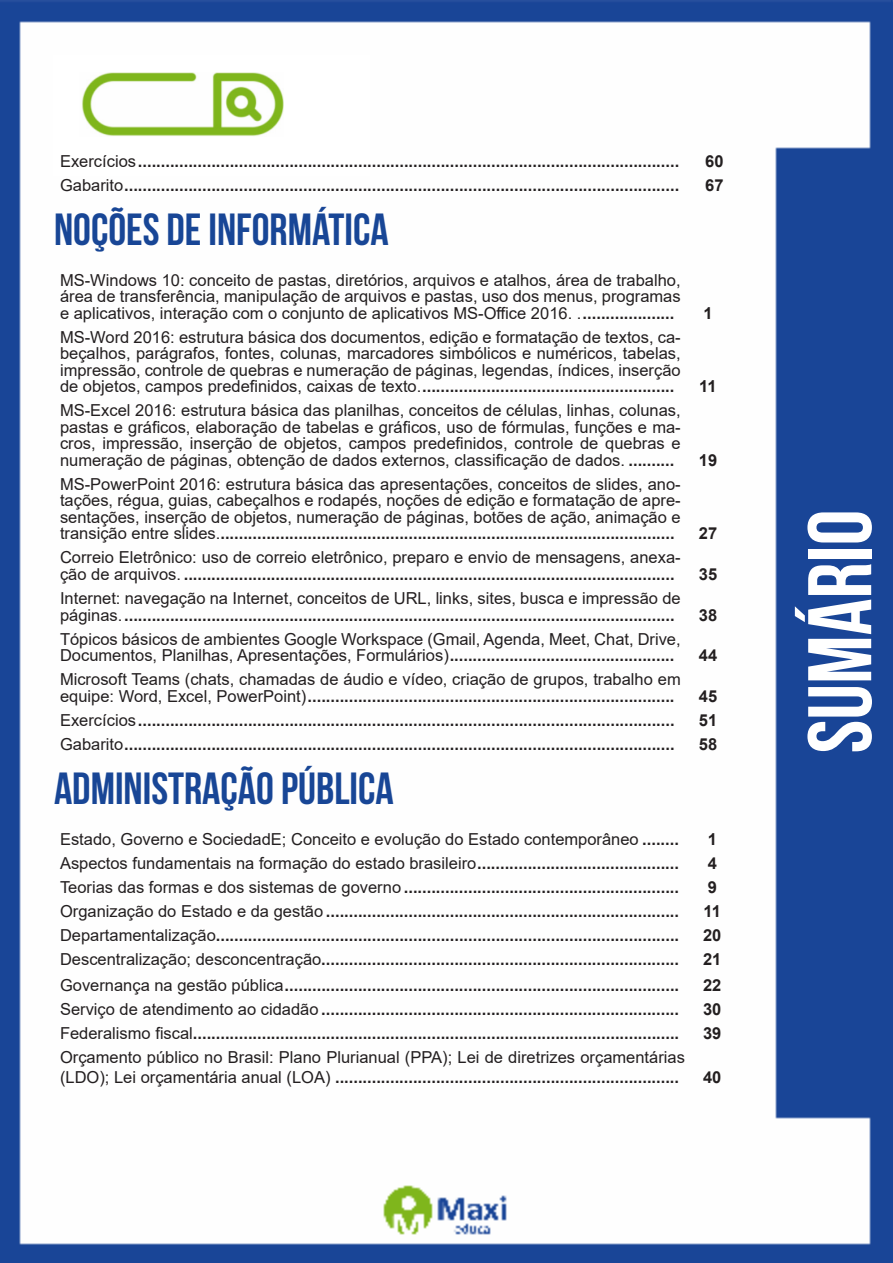
<style>
.page{position:relative;width:893px;height:1263px;background:#fff}
.page>*{position:absolute;margin:0;border:0;box-sizing:border-box;transform-origin:0 0}
.t1{font:700 90px "Bebas Neue";color:#fff}
.t2{font:700 45px "Bebas Neue";color:#184696}
.ALTERNATIVAS{font:16.5px/16.5px "Arial";color:#231f20;text-align:justify}
.ALTERNATIVAS-2{font:700 16.5px/16.5px "Arial";color:#231f20}
.INDICE{font:700 16.5px "Arial";color:#231f20}
.s1{font-weight:400}
.s2{font-weight:700}
</style>
<div class="page">
<img style="left:0;top:0;width:893px;height:1263px">
<div style="left:53px;top:55px;width:317px;height:121px;background:#fff"></div>
<img style="left:82px;top:72px;width:201px;height:64px">
<p class="ALTERNATIVAS-2" style="left:60px;top:153px;width:621px"><span class="s1">Exercícios</span>......................................................................................................................</p>
<p class="INDICE" style="left:705px;top:149px;width:20px">60</p>
<p class="ALTERNATIVAS-2" style="left:60px;top:177px;width:621px"><span class="s1">Gabarito</span>.........................................................................................................................</p>
<p class="INDICE" style="left:705px;top:173px;width:20px">67</p>
<p class="t2" style="left:54px;top:205px;width:336px">NOÇÕES DE INFORMÁTICA</p>
<p class="ALTERNATIVAS" style="left:60px;top:272px;width:622px">MS-Windows 10: conceito de pastas, diretórios, arquivos e atalhos, área de trabalho, área de transferência, manipulação de arquivos e pastas, uso dos menus, programas e aplicativos, interação com o conjunto de aplicativos MS-Office 2016. .<span class="s2">....................</span></p>
<p class="INDICE" style="left:703px;top:301px;width:11px">1</p>
<p class="ALTERNATIVAS" style="left:60px;top:329px;width:622px">MS-Word 2016: estrutura básica dos documentos, edição e formatação de textos, ca&shy;beçalhos, parágrafos, fontes, colunas, marcadores simbólicos e numéricos, tabelas, impressão, controle de quebras e numeração de páginas, legendas, índices, inserção de objetos, campos predefinidos, caixas de texto.<span class="s2">.......................................................</span></p>
<p class="ALTERNATIVAS" style="left:60px;top:402px;width:622px">MS-Excel 2016: estrutura básica das planilhas, conceitos de células, linhas, colunas, pastas e gráficos, elaboração de tabelas e gráficos, uso de fórmulas, funções e ma&shy;cros, impressão, inserção de objetos, campos predefinidos, controle de quebras e numeração de páginas, obtenção de dados externos, classificação de dados. <span class="s2">..........</span></p>
<p class="ALTERNATIVAS" style="left:60px;top:476px;width:622px">MS-PowerPoint 2016: estrutura básica das apresentações, conceitos de slides, ano&shy;tações, régua, guias, cabeçalhos e rodapés, noções de edição e formatação de apre&shy;sentações, inserção de objetos, numeração de páginas, botões de ação, animação e transição entre slides.<span class="s2">...................................................................................................</span></p>
<p class="ALTERNATIVAS-2" style="left:60px;top:550px;width:622px"><span class="s1">Correio Eletrônico: uso de correio eletrônico, preparo e envio de mensagens, anexa&shy;ção de arquivos.</span> ...........................................................................................................</p>
<p class="ALTERNATIVAS-2" style="left:60px;top:590px;width:622px"><span class="s1">Internet: navegação na Internet, conceitos de URL, links, sites, busca e impressão de páginas.</span>........................................................................................................................</p>
<p class="ALTERNATIVAS" style="left:60px;top:630px;width:622px">Tópicos básicos de ambientes Google Workspace (Gmail, Agenda, Meet, Chat, Drive,<br>Documentos, Planilhas, Apresentações, Formulários)<span class="s2">.................................................</span></p>
<p class="ALTERNATIVAS" style="left:60px;top:671px;width:622px">Microsoft Teams (chats, chamadas de áudio e vídeo, criação de grupos, trabalho em equipe: Word, Excel, PowerPoint)<span class="s2">................................................................................</span></p>
<p class="INDICE" style="left:699px;top:375px;width:19px">11</p>
<p class="INDICE" style="left:699px;top:448px;width:20px">19</p>
<p class="INDICE" style="left:699px;top:522px;width:20px">27</p>
<p class="INDICE" style="left:699px;top:562px;width:20px">35</p>
<p class="INDICE" style="left:699px;top:603px;width:20px">38</p>
<p class="INDICE" style="left:699px;top:644px;width:20px">44</p>
<p class="INDICE" style="left:699px;top:684px;width:20px">45</p>
<p class="ALTERNATIVAS-2" style="left:60px;top:712px;width:616px"><span class="s1">Exercícios</span>.....................................................................................................................</p>
<p class="INDICE" style="left:699px;top:708px;width:20px">51</p>
<p class="ALTERNATIVAS-2" style="left:60px;top:736px;width:616px"><span class="s1">Gabarito</span>........................................................................................................................</p>
<p class="INDICE" style="left:699px;top:732px;width:20px">58</p>
<p class="t2" style="left:54px;top:763px;width:341px">ADMINISTRAÇÃO PÚBLICA</p>
<p class="ALTERNATIVAS" style="left:60px;top:830px;width:620px">Estado, Governo e SociedadE; Conceito e evolução do Estado contemporâneo <span class="s2">........</span></p>
<p class="INDICE" style="left:708px;top:827px;width:11px">1</p>
<p class="ALTERNATIVAS" style="left:60px;top:854px;width:620px">Aspectos fundamentais na formação do estado brasileiro<span class="s2">............................................</span></p>
<p class="INDICE" style="left:708px;top:851px;width:11px">4</p>
<p class="ALTERNATIVAS-2" style="left:60px;top:879px;width:621px"><span class="s1">Teorias das formas e dos sistemas de governo</span> ............................................................</p>
<p class="INDICE" style="left:708px;top:875px;width:11px">9</p>
<p class="ALTERNATIVAS-2" style="left:60px;top:903px;width:621px"><span class="s1">Organização do Estado e da gestão</span> .............................................................................</p>
<p class="INDICE" style="left:703px;top:899px;width:19px">11</p>
<p class="ALTERNATIVAS-2" style="left:60px;top:927px;width:621px"><span class="s1">Departamentalização</span>.....................................................................................................</p>
<p class="INDICE" style="left:703px;top:923px;width:20px">20</p>
<p class="ALTERNATIVAS-2" style="left:60px;top:951px;width:621px"><span class="s1">Descentralização; desconcentração</span>..............................................................................</p>
<p class="INDICE" style="left:703px;top:947px;width:20px">21</p>
<p class="ALTERNATIVAS-2" style="left:60px;top:977px;width:621px"><span class="s1">Governança na gestão pública</span>......................................................................................</p>
<p class="INDICE" style="left:703px;top:974px;width:20px">22</p>
<p class="ALTERNATIVAS-2" style="left:60px;top:1001px;width:621px"><span class="s1">Serviço de atendimento ao cidadão</span> ..............................................................................</p>
<p class="INDICE" style="left:703px;top:998px;width:20px">30</p>
<p class="ALTERNATIVAS-2" style="left:60px;top:1025px;width:621px"><span class="s1">Federalismo fiscal</span>..........................................................................................................</p>
<p class="INDICE" style="left:703px;top:1022px;width:20px">39</p>
<p class="ALTERNATIVAS" style="left:60px;top:1047px;width:626px;line-height:19.8px">Orçamento público no Brasil: Plano Plurianual (PPA); Lei de diretrizes orçamentárias (LDO); Lei orçamentária anual (LOA) <span class="s2">...........................................................................</span></p>
<p class="INDICE" style="left:703px;top:1065px;width:20px">40</p>
<h1 class="t1" style="left:791px;top:753px;width:245px;rotate:-90deg">SUMÁRIO</h1>
</div>
